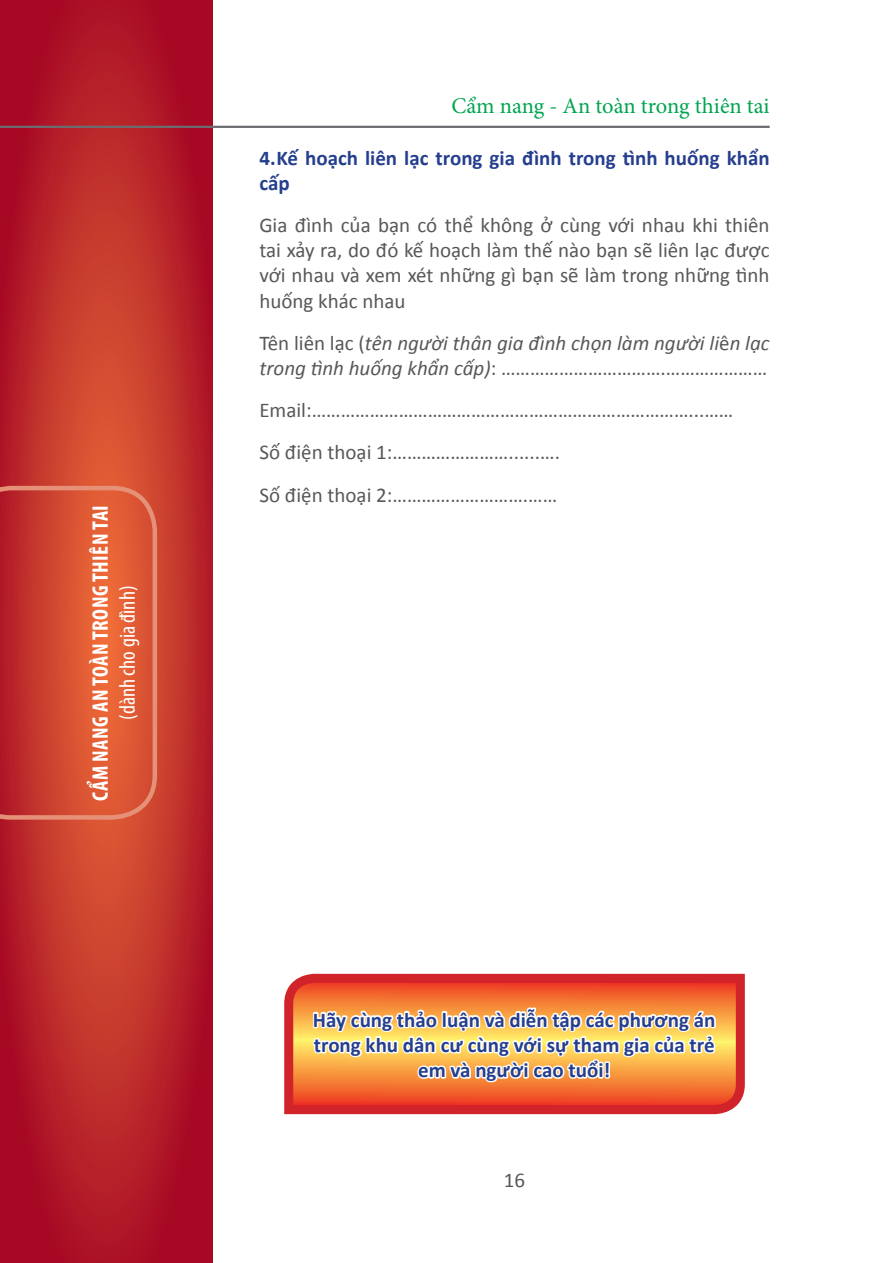
<style>
.page{position:relative;width:876px;height:1263px;background:#fff}
.page>*{position:absolute;margin:0;border:0;box-sizing:border-box;transform-origin:0 0}
.t1{font:22.5px "Minion Pro";letter-spacing:-.005em;color:#00a54f}
.t2{font:700 condensed 22.5px "Myriad Pro";letter-spacing:.02em;color:#fff}
.t3{font:condensed 22.5px "Myriad Pro";color:#fff}
.t4{font:21px/25.2px "Calibri";color:#57585a;text-align:justify}
.t5{font:700 21px/25.2px "Calibri";color:#253f8e}
.t6{font:italic 21px/25.2px "Calibri";color:#57585a}
.s1{font-style:normal}
</style>
<div class="page">
<svg style="left:0;top:0;width:213px;height:1263px;background:#b9262a"></svg>
<hr style="left:0;top:126px;width:770px;height:2px;background:#6c6d70">
<svg style="left:0;top:486px;width:157px;height:334px;background:#d44d34"></svg>
<svg style="left:284px;top:973px;width:461px;height:142px"></svg>
<p class="t2" style="left:86px;top:800px;width:297px;rotate:-90deg">Cẩm nang An toàn trong thiên tai</p>
<p class="t3" style="left:114px;top:720px;width:136px;rotate:-90deg">(dành cho gia đình)</p>
<p class="t1" style="left:451px;top:91px;width:320px">Cẩm nang - An toàn trong thiên tai</p>
<p class="t5" style="left:259px;top:145px;width:512px">4. Kế hoạch liên lạc trong gia đình trong tình huống khẩn cấp</p>
<p class="t4" style="left:259px;top:212px;width:512px">Gia đình của bạn có thể không ở cùng với nhau khi thiên tai xảy ra, do đó kế hoạch làm thế nào bạn sẽ liên lạc được với nhau và xem xét những gì bạn sẽ làm trong những tình huống khác nhau</p>
<p class="t6" style="left:259px;top:329px;width:512px"><span class="s1">Tên liên lạc (</span>tên người thân gia đình chọn làm người li<span class="s1">ê</span>n lạc trong tình huống khẩn cấp)<span class="s1">: …………………………….…………………</span></p>
<p class="t4" style="left:259px;top:389px;width:475px;line-height:42.2px;text-align:left">Email:……………………………………………………………………...……<br>Số điện thoại 1:……………………......….<br>Số điện thoại 2:……………………….……</p>
<p class="t5" style="left:313px;top:1007px;width:404px;text-align:center">Hãy cùng thảo luận và diễn tập các phương án trong khu dân cư cùng với sự tham gia của trẻ em và người cao tuổi!</p>
<p class="t4" style="left:504px;top:1168px;width:23px">16</p>
</div>
